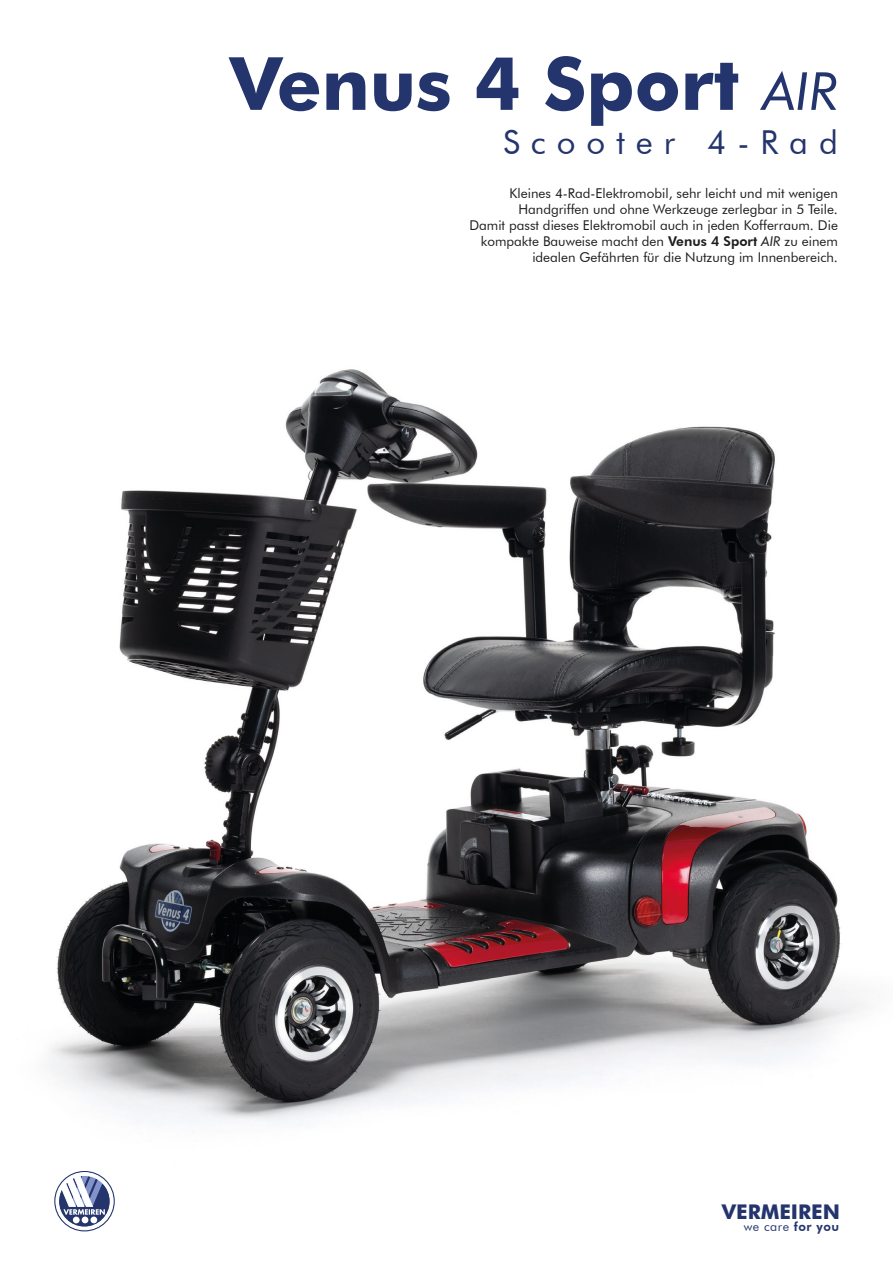
<style>
.page{position:relative;width:893px;height:1263px;background:#fff}
.page>*{position:absolute;margin:0;border:0;box-sizing:border-box;transform-origin:0 0}
.t1{font:700 73.5px "Futura BT";color:#24356d}
.t2{font:33px "Futura BT";letter-spacing:.335em;color:#24356d}
.t3{font:700 20.25px "Futura BT";color:#24356d}
.t4{font:13.5px/16.2px "Futura BT";color:#1d1d1b;text-align:right}
.t5{font:12.45px "Futura BT";letter-spacing:.04em;color:#24356d}
.s1{font-weight:400;font-style:italic;font-size:52.5px}
.s2{font-weight:800}
.s3{font-style:italic}
</style>
<div class="page">
<img style="left:50px;top:369px;width:817px;height:827px">
<div style="left:54px;top:1171px;width:61px;height:60px;border:2px solid #24356d;border-radius:50%"></div>
<svg style="left:56px;top:1172px;width:57px;height:58px"></svg>
<p class="t1" style="left:230px;top:39px;width:609px">Venus 4 Sport <span class="s1">AIR</span></p>
<p class="t2" style="left:503px;top:122px;width:336px">Scooter 4-Rad</p>
<p class="t4" style="left:510px;top:185px;width:330px">Kleines 4-Rad-Elektromobil, sehr leicht und mit wenigen<br>Handgriffen und ohne Werkzeuge zerlegbar in 5 Teile.</p>
<p class="t4" style="left:469px;top:217px;width:370px">Damit passt dieses Elektromobil auch in jeden Kofferraum. Die kompakte Bauweise macht den <span class="s2">Venus 4 Sport</span> <span class="s3">AIR</span> zu einem idealen Gefährten für die Nutzung im Innenbereich.</p>
<p class="t3" style="left:722px;top:1200px;width:120px">VERMEIREN</p>
<p class="t5" style="left:744px;top:1219px;width:97px">we care <span class="s2">for you</span></p>
</div>
